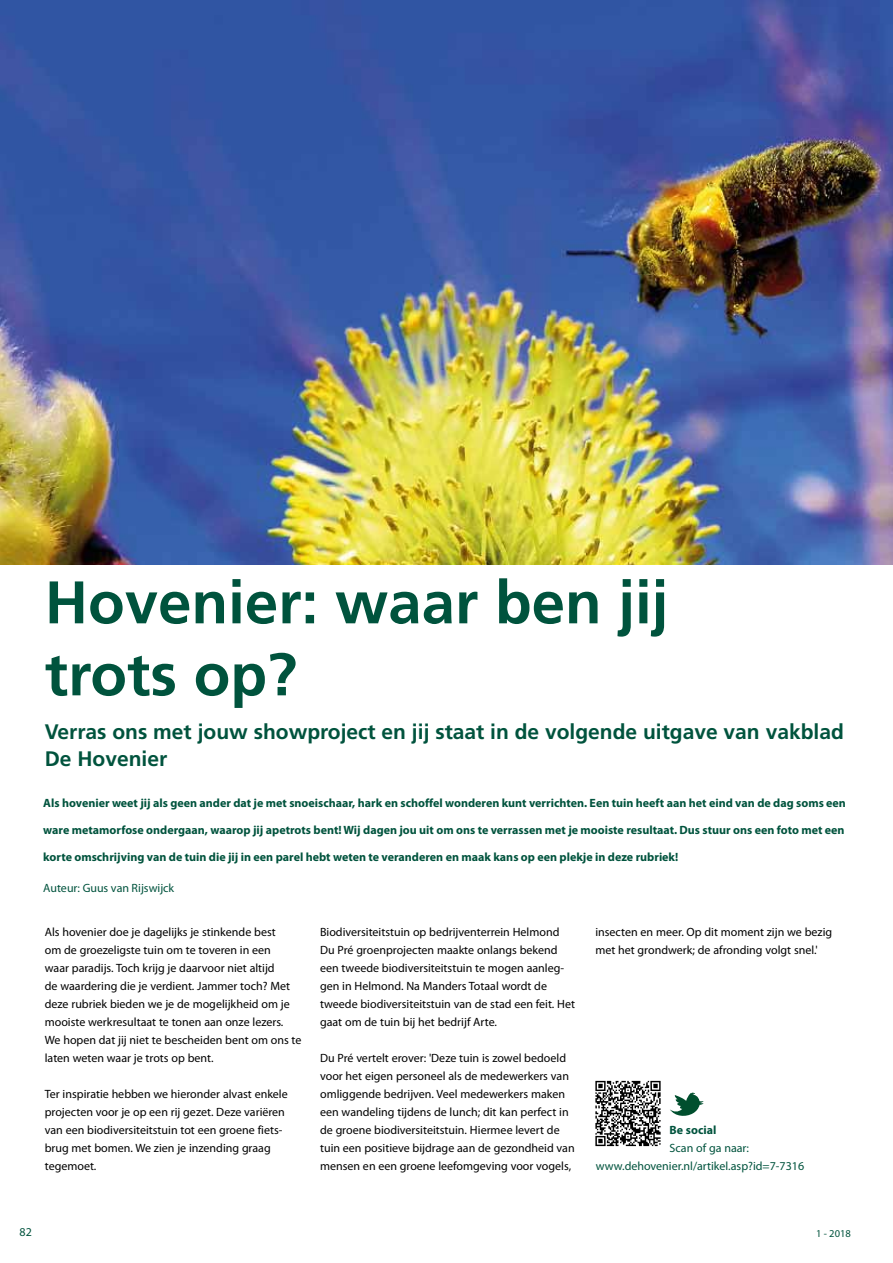
<style>
.page{position:relative;width:893px;height:1263px;background:#fff}
.page>*{position:absolute;margin:0;border:0;box-sizing:border-box;transform-origin:0 0}
.t1{font:700 60px/72px "Frutiger";color:#00533d}
.t2{font:700 21px/27px "Frutiger";color:#00533d}
.t3{font:12px/18px "Myriad Pro";color:#000}
.t4{font:700 12px "Myriad Pro";color:#00533d}
.t5{font:12px/18px "Myriad Pro";color:#00533d}
.t6{font:10.5px "Myriad Pro";color:#00533d}
</style>
<div class="page">
<img style="left:0;top:0;width:893px;height:565px">
<svg style="left:595px;top:1081px;width:66px;height:65px"></svg>
<svg style="left:670px;top:1092px;width:34px;height:24px"></svg>
<h1 class="t1" style="left:45px;top:566px;width:625px">Hovenier: waar ben jij trots op?</h1>
<h2 class="t2" style="left:45px;top:718px;width:801px">Verras ons met jouw showproject en jij staat in de volgende uitgave van vakblad<br>De Hovenier</h2>
<p class="t4" style="left:43px;top:795px;width:804px">Als hovenier weet jij als geen ander dat je met snoeischaar, hark en schoffel wonderen kunt verrichten. Een tuin heeft aan het eind van de dag soms een</p>
<p class="t4" style="left:43px;top:822px;width:803px">ware metamorfose ondergaan, waarop jij apetrots bent! Wij dagen jou uit om ons te verrassen met je mooiste resultaat. Dus stuur ons een foto met een</p>
<p class="t4" style="left:43px;top:849px;width:637px">korte omschrijving van de tuin die jij in een parel hebt weten te veranderen en maak kans op een plekje in deze rubriek!</p>
<p class="t5" style="left:43px;top:878px;width:132px">Auteur: Guus van Rijswijck</p>
<p class="t3" style="left:45px;top:923px;width:258px">Als hovenier doe je dagelijks je stinkende best<br>om de groezeligste tuin om te toveren in een<br>waar paradijs. Toch krijg je daarvoor niet altijd<br>de waardering die je verdient. Jammer toch? Met deze rubriek bieden we je de mogelijkheid om je mooiste werkresultaat te tonen aan onze lezers.<br>We hopen dat jij niet te bescheiden bent om ons te laten weten waar je trots op bent.</p>
<p class="t3" style="left:45px;top:1085px;width:245px">Ter inspiratie hebben we hieronder alvast enkele projecten voor je op een rij gezet. Deze variëren van een biodiversiteitstuin tot een groene fiets&shy;brug met bomen. We zien je inzending graag tegemoet.</p>
<p class="t3" style="left:320px;top:923px;width:256px">Biodiversiteitstuin op bedrijventerrein Helmond Du Pré groenprojecten maakte onlangs bekend een tweede biodiversiteitstuin te mogen aanleg&shy;gen in Helmond. Na Manders Totaal wordt de tweede biodiversiteitstuin van de stad een feit. Het gaat om de tuin bij het bedrijf Arte.</p>
<p class="t3" style="left:320px;top:1049px;width:256px">Du Pré vertelt erover: 'Deze tuin is zowel bedoeld voor het eigen personeel als de medewerkers van omliggende bedrijven. Veel medewerkers maken een wandeling tijdens de lunch; dit kan perfect in de groene biodiversiteitstuin. Hiermee levert de tuin een positieve bijdrage aan de gezondheid van mensen en een groene leefomgeving voor vogels,</p>
<p class="t3" style="left:595px;top:923px;width:238px">insecten en meer. Op dit moment zijn we bezig met het grondwerk; de afronding volgt snel.'</p>
<p class="t4" style="left:670px;top:1122px;width:48px">Be social</p>
<p class="t5" style="left:596px;top:1139px;width:210px;text-indent:74px">Scan of ga naar: www.dehovenier.nl/artikel.asp?id=7-7316</p>
<p class="t5" style="left:20px;top:1222px;width:14px">82</p>
<p class="t6" style="left:816px;top:1227px;width:36px">1 - 2018</p>
</div>
